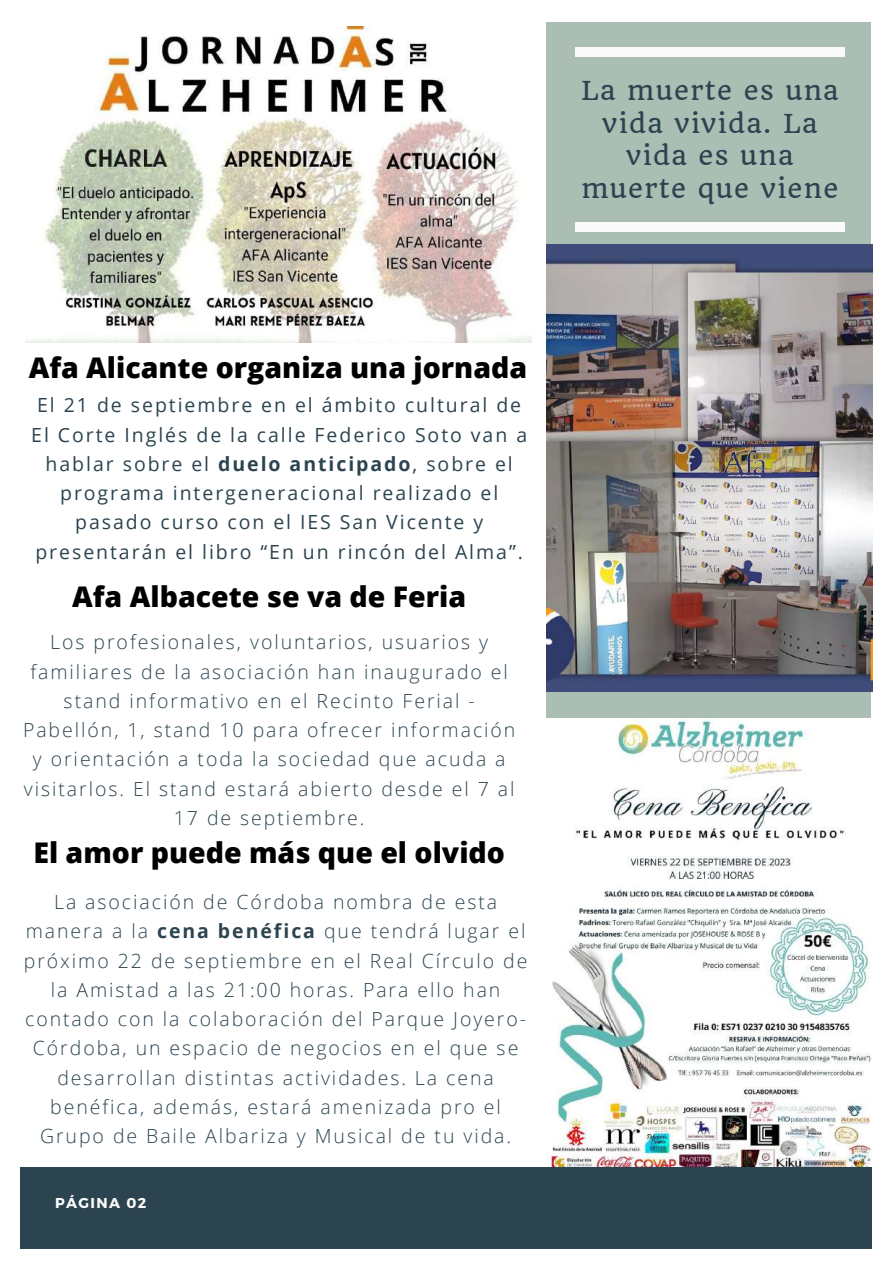
<style>
.page{position:relative;width:893px;height:1264px;background:#fff}
.page>*{position:absolute;margin:0;border:0;box-sizing:border-box;transform-origin:0 0}
.t1{font:800 28.5px "Open Sans";color:#000}
.t2{font:25.5px/32.5px "Quando";letter-spacing:.05em;color:#2c4450;text-align:center}
.t3{font:300 19.5px/29.2px "Open Sans";letter-spacing:.1em;color:#2c4450;text-align:center}
.t4{font:19.5px/29.2px "Open Sans";letter-spacing:.1em;color:#2c4450;text-align:center}
.t5{font:700 14.25px "Montserrat";letter-spacing:.1em;color:#fafafa}
.s1{font-weight:700}
</style>
<div class="page">
<div style="left:20px;top:1167px;width:851px;height:81px;background:#2c4450"></div>
<div style="left:546px;top:22px;width:324px;height:1145px;background:#aabeb3"></div>
<img style="left:25px;top:26px;width:506px;height:316px">
<div style="left:574px;top:48px;width:270px;height:9px;background:#fafafa"></div>
<div style="left:575px;top:222px;width:269px;height:9px;background:#fafafa"></div>
<img style="left:546px;top:718px;width:325px;height:448px">
<img style="left:546px;top:244px;width:326px;height:448px">
<h2 class="t2" style="left:581px;top:75px;width:259px">La muerte es una vida vivida. La vida es una muerte que viene</h2>
<h1 class="t1" style="left:29px;top:347px;width:500px">Afa Alicante organiza una jornada</h1>
<p class="t4" style="left:31px;top:390px;width:497px">El 21 de septiembre en el ámbito cultural de El Corte Inglés de la calle Federico Soto van a hablar sobre el <span class="s1">duelo anticipado</span>, sobre el programa intergeneracional realizado el pasado curso con el IES San Vicente y presentarán el libro “En un rincón del Alma”.</p>
<h1 class="t1" style="left:72px;top:576px;width:395px">Afa Albacete se va de Feria</h1>
<p class="t3" style="left:23px;top:627px;width:494px">Los profesionales, voluntarios, usuarios y familiares de la asociación han inaugurado el stand informativo en el Recinto Ferial - Pabellón, 1, stand 10 para ofrecer información y orientación a toda la sociedad que acuda a visitarlos. El stand estará abierto desde el 7 al 17 de septiembre.</p>
<h1 class="t1" style="left:33px;top:833px;width:473px">El amor puede más que el olvido</h1>
<p class="t3" style="left:24px;top:886px;width:505px">La asociación de Córdoba nombra de esta manera a la <span class="s1">cena benéfica</span> que tendrá lugar el próximo 22 de septiembre en el Real Círculo de la Amistad a las 21:00 horas. Para ello han contado con la colaboración del Parque Joyero-Córdoba, un espacio de negocios en el que se desarrollan distintas actividades. La cena benéfica, además, estará amenizada pro el Grupo de Baile Albariza y Musical de tu vida.</p>
<p class="t5" style="left:55px;top:1193px;width:93px">PÁGINA 02</p>
</div>
